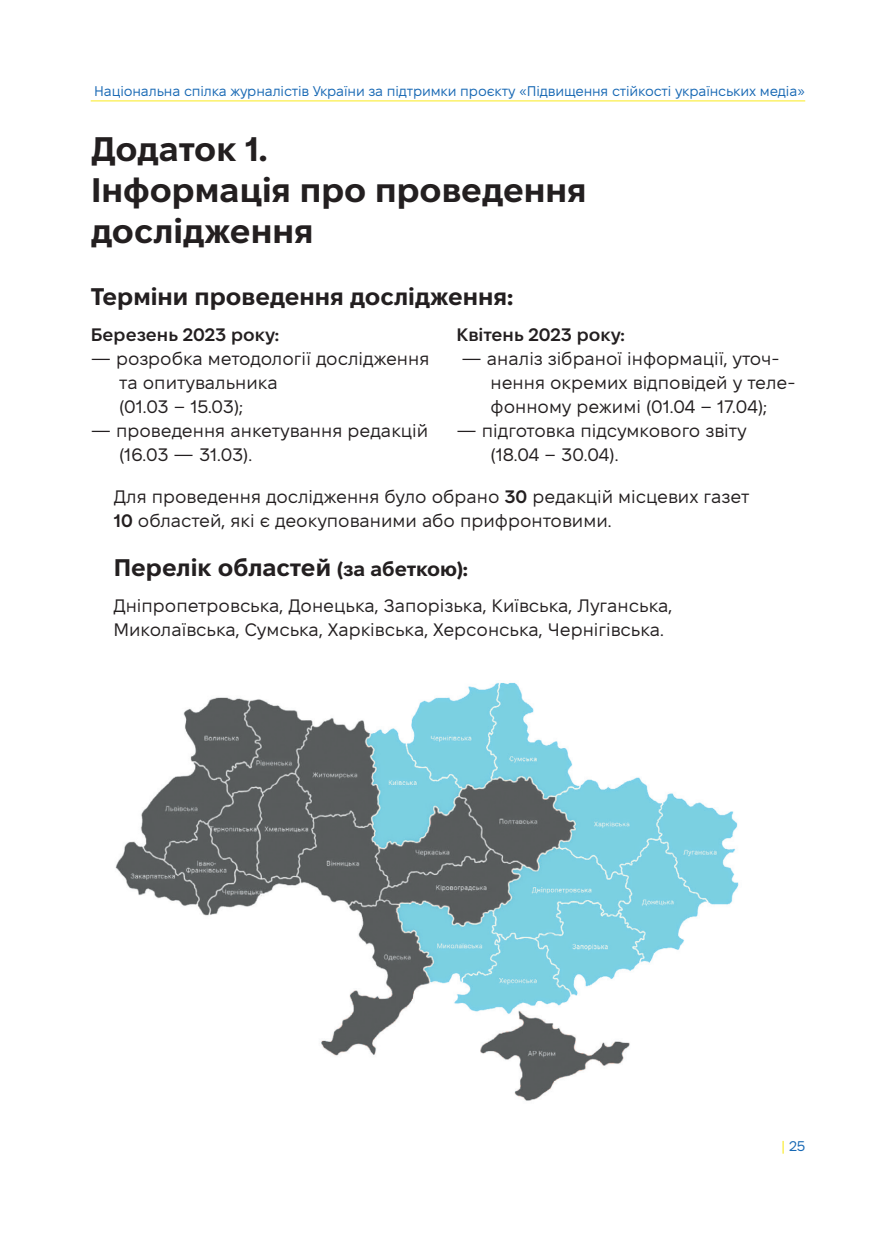
<style>
.page{position:relative;width:896px;height:1248px;background:#fff}
.page>*{position:absolute;margin:0;border:0;box-sizing:border-box;transform-origin:0 0}
.t1{font:700 34px/40.8px "Mac Paw Fixel Display";color:#231f20}
.t2{font:700 24px "Mac Paw Fixel Display";color:#231f20}
.Main_text{font:18px/24px "Mac Paw Fixel Display";color:#231f20}
.Main_text-2{font:600 18px "Mac Paw Fixel Display";color:#231f20}
.t3{font:14px "Mac Paw Fixel Display";letter-spacing:-.01em;color:#1768b4}
.s1{font-weight:600}
.s2{font-size:20px}
.s3{color:#faea1b}
</style>
<div class="page">
<hr style="left:91px;top:100px;width:714px;height:1px;background:#faea1b">
<img style="left:115px;top:682px;width:624px;height:419px">
<p class="t3" style="left:94px;top:83px;width:712px">Національна спілка журналістів України за підтримки проєкту «Підвищення стійкості українських медіа»</p>
<h1 class="t1" style="left:91px;top:128px;width:178px">Додаток 1.</h1>
<h1 class="t1" style="left:91px;top:169px;width:497px">Інформація про проведення дослідження</h1>
<p class="t2" style="left:91px;top:283px;width:424px">Терміни проведення дослідження:</p>
<p class="Main_text-2" style="left:91px;top:324px;width:190px">Березень 2023 року:</p>
<p class="Main_text" style="left:119px;top:346px;width:312px;text-indent:-28px">— розробка методології дослідження та опитувальника<br>(01.03 – 15.03);</p>
<p class="Main_text" style="left:119px;top:418px;width:311px;text-indent:-28px">— проведення анкетування редакцій (16.03 — 31.03).</p>
<p class="Main_text-2" style="left:456px;top:324px;width:170px">Квітень 2023 року:</p>
<p class="Main_text" style="left:490px;top:346px;width:307px;text-indent:-29px">— аналіз зібраної інформації, уточ&shy;нення окремих відповідей у теле&shy;фонному режимі (01.04 – 17.04);</p>
<p class="Main_text" style="left:490px;top:418px;width:258px;text-indent:-34px">— підготовка підсумкового звіту (18.04 – 30.04).</p>
<p class="Main_text" style="left:114px;top:484px;width:637px">Для проведення дослідження було обрано <span class="s1">30</span> редакцій місцевих газет<br><span class="s1">10</span> областей, які є деокупованими або прифронтовими.</p>
<p class="t2" style="left:114px;top:553px;width:356px">Перелік областей <span class="s2">(за абеткою):</span></p>
<p class="Main_text" style="left:113px;top:593px;width:560px">Дніпропетровська, Донецька, Запорізька, Київська, Луганська,<br>Миколаївська, Сумська, Харківська, Херсонська, Чернігівська.</p>
<p class="t3" style="left:781px;top:1138px;width:25px"><span class="s3">|</span> 25</p>
</div>
